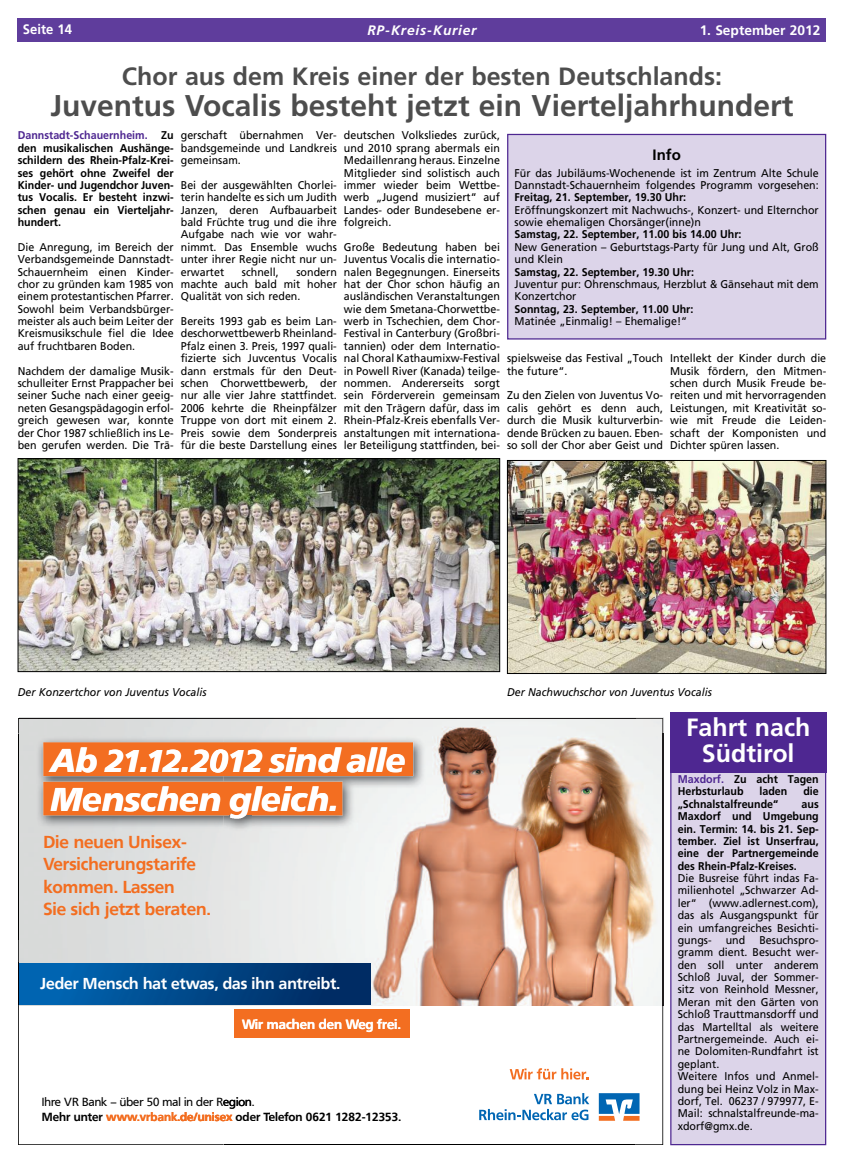
<style>
.page{position:relative;width:844px;height:1169px;background:#fff}
.page>*{position:absolute;margin:0;border:0;box-sizing:border-box;transform-origin:0 0}
.t1{font:italic 700 32.75px "Frutiger VR";letter-spacing:-.005em;color:#fff}
.t2{font:700 30px "Frutiger";color:#4d4d4d}
.t3{font:700 25px "Frutiger";color:#4d4d4d}
.t4{font:700 25px/26.8px "Frutiger";color:#fff;text-align:center}
.t5{font:700 17.25px/22.4px "Frutiger VR";color:#f36e21}
.t6{font:700 15.75px "Frutiger VR";color:#fff}
.t7{font:700 15px "Frutiger";color:#000}
.t8{font:italic 700 13.75px "Frutiger";letter-spacing:.055em;color:#fff}
.t9{font:700 13.75px "Frutiger";color:#fff}
.t10{font:700 13.75px "Frutiger";color:#fff;scale:.95 1}
.t11{font:700 13.38px "Frutiger VR";color:#fff}
.t12{font:700 11.75px "Frutiger VR";color:#000}
.t13{font:11.75px "Frutiger VR";color:#000}
.t14{font:11.25px/12.4px "Frutiger";color:#000;text-align:justify;scale:.95 1}
.t15{font:700 11.25px/12.4px "Frutiger";color:#000;text-align:justify;scale:.95 1}
.t16{font:italic 11.25px "Frutiger";color:#000;scale:.95 1}
.s1{color:#4e2791}
.s2{font-size:31.25px}
.s3{color:#f36e21}
</style>
<div class="page">
<div style="left:18px;top:18px;width:808px;height:24px;background:#5f3d9c"></div>
<img style="left:20px;top:460px;width:478px;height:210px">
<div style="left:18px;top:458px;width:482px;height:214px;border:1px solid #000"></div>
<img style="left:509px;top:462px;width:315px;height:210px">
<div style="left:507px;top:460px;width:319px;height:214px;border:1px solid #000"></div>
<div style="left:508px;top:135px;width:317px;height:203px;background:#dcd4e9"></div>
<div style="left:507px;top:134px;width:319px;height:205px;border:1px solid #4e2791"></div>
<img style="left:20px;top:719px;width:642px;height:286px">
<img style="left:18px;top:962px;width:352px;height:42px">
<div style="left:234px;top:1009px;width:175px;height:29px;background:#f36e21"></div>
<svg style="left:599px;top:1093px;width:40px;height:28px"></svg>
<svg style="left:479px;top:1093px;width:110px;height:27px"></svg>
<svg style="left:510px;top:1068px;width:78px;height:11px"></svg>
<img style="left:20px;top:718px;width:615px;height:1px">
<svg style="left:18px;top:718px;width:2px;height:16px"></svg>
<img style="left:635px;top:718px;width:28px;height:16px">
<img style="left:36px;top:736px;width:390px;height:95px">
<hr style="left:18px;top:734px;width:1px;height:205px;background:#000">
<img style="left:246px;top:815px;width:5px;height:4px">
<img style="left:230px;top:815px;width:16px;height:4px">
<img style="left:662px;top:734px;width:1px;height:271px">
<hr style="left:18px;top:1144px;width:206px;height:1px;background:#000">
<hr style="left:18px;top:1004px;width:1px;height:140px;background:#000">
<svg style="left:18px;top:939px;width:1px;height:23px"></svg>
<hr style="left:224px;top:1144px;width:205px;height:1px;background:#000">
<hr style="left:429px;top:1144px;width:206px;height:1px;background:#000">
<svg style="left:635px;top:1144px;width:28px;height:1px"></svg>
<hr style="left:662px;top:1005px;width:1px;height:139px;background:#000">
<div style="left:671px;top:769px;width:154px;height:375px;background:#dcd4e9"></div>
<div style="left:670px;top:768px;width:156px;height:377px;border:1px solid #4e2791"></div>
<div style="left:670px;top:712px;width:156px;height:60px;background:#4e2791"></div>
<p class="t10" style="left:23px;top:23px;width:53px">Seite 14</p>
<p class="t8" style="left:367px;top:24px;width:111px">RP-Kreis-Kurier</p>
<p class="t9" style="left:700px;top:24px;width:122px">1. September 2012</p>
<h3 class="t3" style="left:122px;top:66px;width:602px">Chor aus dem Kreis einer der besten Deutschlands:</h3>
<h2 class="t2" style="left:51px;top:93px;width:744px">Juventus Vocalis besteht jetzt ein Vierteljahrhundert</h2>
<p class="t14" style="left:181px;top:130px;width:166px">gerschaft übernahmen Ver&shy;bandsgemeinde und Landkreis gemeinsam.</p>
<p class="t14" style="left:181px;top:180px;width:166px">Bei der ausgewählten Chorlei&shy;terin handelte es sich um Judith Janzen, deren Aufbauarbeit bald Früchte trug und die ihre Aufgabe nach wie vor wahr&shy;nimmt. Das Ensemble wuchs unter ihrer Regie nicht nur un&shy;erwartet</p>
<p class="t14" style="left:344px;top:130px;width:166px">deutschen Volksliedes zurück, und 2010 sprang abermals ein Medaillenrang heraus. Einzelne Mitglieder sind solistisch auch immer wieder beim Wettbe&shy;werb „Jugend musiziert“ auf Landes- oder Bundesebene er&shy;folgreich.</p>
<p class="t14" style="left:344px;top:242px;width:166px">Große Bedeutung haben bei Juventus Vocalis die internatio&shy;nalen Begegnungen. Einerseits hat der Chor schon häufig an ausländischen Veranstaltungen wie dem Smetana-Chorwettbe&shy;werb in Tschechien, dem Chor-Festival in Canterbury (Großbri&shy;tannien) oder dem Internatio&shy;nal Choral Kathaumixw-Festival in Powell River (Kanada) teilge&shy;nommen. Andererseits sorgt sein Förderverein gemeinsam mit den Trägern dafür, dass im Rhein-Pfalz-Kreis ebenfalls Ver&shy;anstaltungen mit internationa&shy;ler Beteiligung stattfinden, bei-</p>
<p class="t15" style="left:18px;top:130px;width:166px"><span class="s1">Dannstadt-Schauernheim.</span> Zu den musikalischen Aushänge&shy;schildern des Rhein-Pfalz-Krei&shy;ses gehört ohne Zweifel der Kinder- und Jugendchor Juven&shy;tus Vocalis. Er besteht inzwi&shy;schen genau ein Vierteljahr&shy;hundert.</p>
<p class="t14" style="left:18px;top:242px;width:166px">Die Anregung, im Bereich der Verbandsgemeinde Dannstadt-Schauernheim einen Kinder&shy;chor zu gründen kam 1985 von einem protestantischen Pfarrer.<br>Sowohl beim Verbandsbürger&shy;meister als auch beim Leiter der Kreismusikschule fiel die Idee auf fruchtbaren Boden.</p>
<p class="t14" style="left:18px;top:365px;width:166px">Nachdem der damalige Musik&shy;schulleiter Ernst Prappacher bei seiner Suche nach einer geeig&shy;neten Gesangspädagogin erfol&shy;greich gewesen war, konnte der Chor 1987 schließlich ins Le&shy;ben gerufen werden. Die Trä-</p>
<h3 class="t7" style="left:652px;top:149px;width:30px">Info</h3>
<p class="t14" style="left:515px;top:167px;width:322px">Für das Jubiläums-Wochenende ist im Zentrum Alte Schule<br>Dannstadt-Schauernheim folgendes Programm vorgesehen:</p>
<p class="t15" style="left:515px;top:192px;width:182px">Freitag, 21. September, 19.30 Uhr:</p>
<p class="t14" style="left:515px;top:204px;width:322px">Eröffnungskonzert mit Nachwuchs-, Konzert- und Elternchor sowie ehemaligen Chorsänger(inne)n</p>
<p class="t15" style="left:515px;top:229px;width:240px">Samstag, 22. September, 11.00 bis 14.00 Uhr:</p>
<p class="t14" style="left:515px;top:242px;width:322px">New Generation – Geburtstags-Party für Jung und Alt, Groß und Klein</p>
<p class="t15" style="left:515px;top:266px;width:190px">Samstag, 22. September, 19.30 Uhr:</p>
<p class="t14" style="left:515px;top:279px;width:322px">Juventur pur: Ohrenschmaus, Herzblut &amp; Gänsehaut mit dem<br>Konzertchor</p>
<p class="t15" style="left:515px;top:303px;width:190px">Sonntag, 23. September, 11.00 Uhr:</p>
<p class="t14" style="left:515px;top:316px;width:183px">Matinée „Einmalig! – Ehemalige!“</p>
<p class="t14" style="left:181px;top:266px;width:166px;text-indent:116px">sondern machte auch bald mit hoher Qualität von sich reden.</p>
<p class="t14" style="left:181px;top:316px;width:166px">Bereits 1993 gab es beim Lan&shy;deschorwettbewerb Rheinland-Pfalz einen 3. Preis, 1997 quali&shy;fizierte sich Juvcentus Vocalis dann erstmals für den Deut&shy;schen Chorwettbewerb, der nur alle vier Jahre stattfindet.<br>2006 kehrte die Rheinpfälzer Truppe von dort mit einem 2.<br>Preis sowie dem Sonderpreis für die beste Darstellung eines</p>
<p class="t14" style="left:242px;top:266px;width:40px">schnell,</p>
<p class="t14" style="left:670px;top:353px;width:166px">Intellekt der Kinder durch die Musik fördern, den Mitmen&shy;schen durch Musik Freude be&shy;reiten und mit hervorragenden Leistungen, mit Kreativität so&shy;wie mit Freude die Leiden&shy;schaft der Komponisten und Dichter spüren lassen.</p>
<p class="t14" style="left:507px;top:353px;width:166px">spielsweise das Festival „Touch the future“.</p>
<p class="t14" style="left:507px;top:390px;width:166px">Zu den Zielen von Juventus Vo&shy;calis gehört es denn auch, durch die Musik kulturverbin&shy;dende Brücken zu bauen. Eben&shy;so soll der Chor aber Geist und</p>
<p class="t16" style="left:18px;top:688px;width:200px">Der Konzertchor von Juventus Vocalis</p>
<p class="t16" style="left:507px;top:688px;width:217px">Der Nachwuchschor von Juventus Vocalis</p>
<h1 class="t1" style="left:51px;top:740px;width:357px">Ab <span class="s2">21.12.2012</span> sind alle</h1>
<h1 class="t1" style="left:51px;top:780px;width:289px">Menschen gleich.</h1>
<h3 class="t5" style="left:43px;top:830px;width:169px">Die neuen Unisex-<br>Versicherungstarife kommen. Lassen<br>Sie sich jetzt beraten.</h3>
<h3 class="t6" style="left:40px;top:974px;width:301px">Jeder Mensch hat etwas, das ihn antreibt.</h3>
<p class="t11" style="left:242px;top:1016px;width:160px">Wir machen den Weg frei.</p>
<p class="t13" style="left:42px;top:1095px;width:214px">Ihre VR Bank – über 50 mal in der Region.</p>
<p class="t12" style="left:42px;top:1109px;width:361px">Mehr unter <span class="s3">www.vrbank.de/unisex</span> oder Telefon 0621 1282-12353.</p>
<h3 class="t4" style="left:686px;top:715px;width:126px">Fahrt nach<br>Südtirol</h3>
<p class="t15" style="left:678px;top:774px;width:150px"><span class="s1">Maxdorf.</span> Zu acht Tagen<br>Herbsturlaub</p>
<p class="t15" style="left:759px;top:786px;width:31px">laden</p>
<p class="t15" style="left:803px;top:786px;width:18px">die</p>
<p class="t15" style="left:678px;top:798px;width:107px">„Schnalstalfreunde“</p>
<p class="t15" style="left:678px;top:798px;width:150px;text-indent:124px">aus Maxdorf und Umgebung ein. Termin: 14. bis 21. Sep&shy;tember. Ziel ist Unserfrau, eine der Partnergemeinde des Rhein-Pfalz-Kreises.</p>
<p class="t14" style="left:678px;top:873px;width:150px">Die Busreise führt indas Fa&shy;milienhotel „Schwarzer Ad&shy;ler“ (www.adlernest.com), das als Ausgangspunkt für ein umfangreiches Besichti&shy;gungs-</p>
<p class="t14" style="left:678px;top:935px;width:150px;text-align:left;text-indent:82px">Besuchspro&shy;gramm dient. Besucht wer&shy;den soll unter anderem<br>Schloß Juval, der Sommer&shy;sitz von Reinhold Messner,<br>Meran mit den Gärten von<br>Schloß Trauttmansdorff und das Martelltal als weitere<br>Partnergemeinde. Auch ei&shy;ne Dolomiten-Rundfahrt ist geplant.<br>Weitere Infos und Anmel&shy;dung bei Heinz Volz in Max&shy;dorf, Tel. 06237 / 979977, E-<br>Mail: schnalstalfreunde-ma&shy;xdorf@gmx.de.</p>
<p class="t14" style="left:726px;top:935px;width:22px">und</p>
</div>
